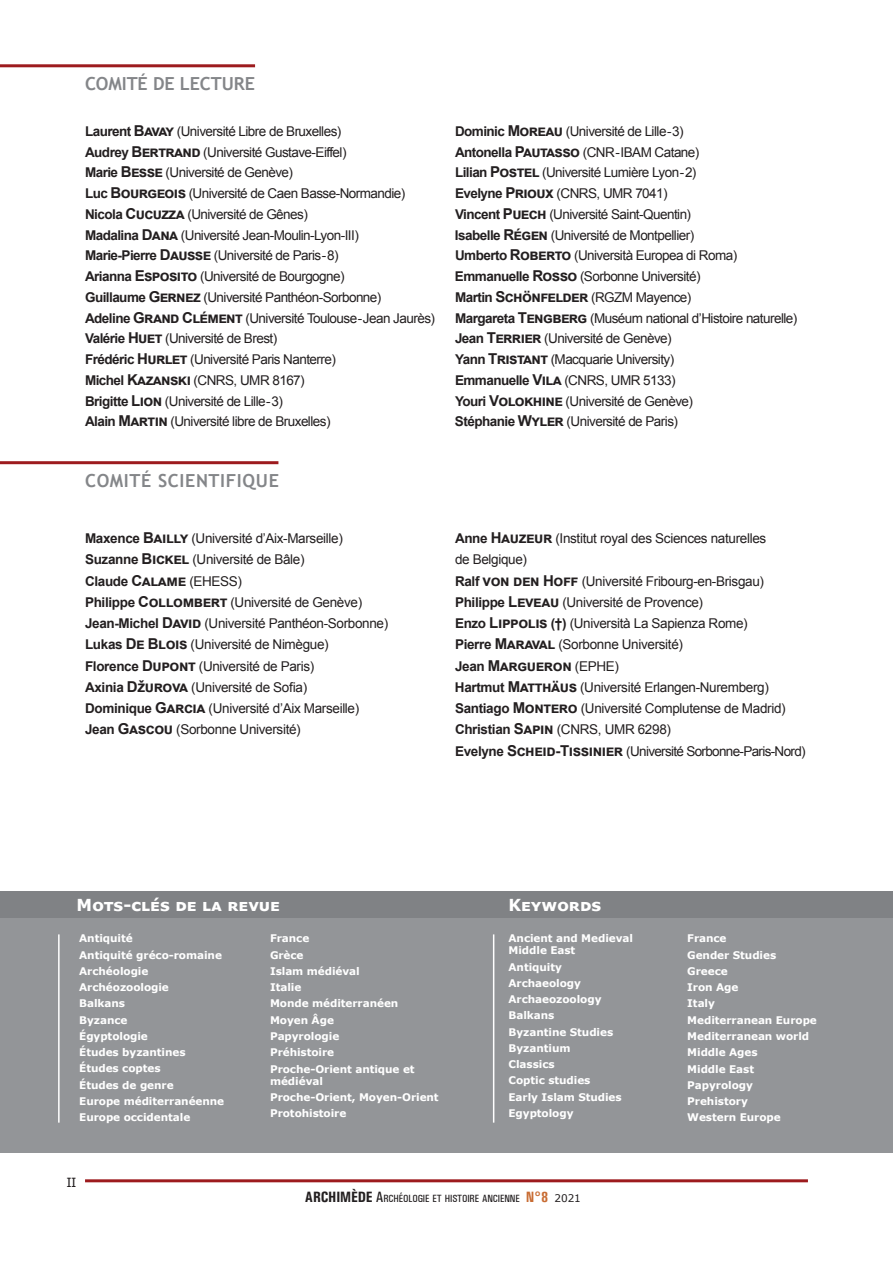
<style>
.page{position:relative;width:893px;height:1263px;background:#fff}
.page>*{position:absolute;margin:0;border:0;box-sizing:border-box;transform-origin:0 0}
.t1{font:700 18px "Trebuchet MS";letter-spacing:.035em;color:#848689}
.t2{font:700 18px "Trebuchet MS";letter-spacing:-.005em;color:#848689}
.t3{font:700 16.5px "Verdana";letter-spacing:-.005em;color:#fff}
.t4{font:700 15px "Arial";letter-spacing:-.025em;color:#231f20}
.t5{font:13.5px/20.7px "Arial";letter-spacing:-.04em;color:#231f20}
.t6{font:12.6px "Verdana";color:#231f20}
.t7{font:700 10.5px/16.2px "Verdana";letter-spacing:-.005em;color:#fff}
.t8{font:500 10.5px "Univers Condensed";letter-spacing:-.015em;color:#231f20}
.s1{font-weight:700}
.s2{font-weight:700;font-size:15px}
.s3{font-size:13.5px}
.s4{font-weight:400;font-size:13.5px}
.s5{font-family:"Univers";font-weight:700;font-stretch:condensed;font-size:15px}
.s6{font-size:15px}
.s7{font-family:"Univers";font-weight:700;font-stretch:condensed;font-size:15px;color:#c86c33}
.s8{font-family:"Verdana";font-weight:400}
</style>
<div class="page">
<hr style="left:85px;top:1179px;width:723px;height:3px;background:#9d1b1e">
<hr style="left:0;top:64px;width:255px;height:3px;background:#9d1b1e">
<hr style="left:0;top:461px;width:278px;height:3px;background:#9d1b1e">
<div style="left:0;top:913px;width:893px;height:239px;background:#939598"></div>
<div style="left:0;top:891px;width:893px;height:27px;background:#808285"></div>
<hr style="left:58px;top:934px;width:2px;height:188px;background:#fff">
<hr style="left:493px;top:934px;width:1px;height:188px;background:#fff">
<h1 class="t2" style="left:85px;top:72px;width:171px">COMITÉ DE LECTURE</h1>
<p class="t5" style="left:85px;top:121px;width:352px"><span class="s1">Laurent</span> <span class="s2">Bavay</span> (Université Libre de Bruxelles)<br><span class="s1">Audrey</span> <span class="s2">Bertrand</span> (Université Gustave-Eiffel)<br><span class="s1">Marie</span> <span class="s2">Besse</span> (Université de Genève)<br><span class="s1">Luc</span> <span class="s2">Bourgeois</span> (Université de Caen Basse-Normandie)<br><span class="s1">Nicola</span> <span class="s2">Cucuzza</span> (Université de Gênes)<br><span class="s1">Madalina</span> <span class="s2">Dana</span> (Université Jean-Moulin-Lyon-III)<br><span class="s1">Marie-Pierre</span> <span class="s2">Dausse</span> (Université de Paris-8)<br><span class="s1">Arianna</span> <span class="s2">Esposito</span> (Université de Bourgogne)<br><span class="s1">Guillaume</span> <span class="s2">Gernez</span> (Université Panthéon-Sorbonne)<br><span class="s1">Adeline</span> <span class="s2">Grand Clément</span> (Université Toulouse-Jean Jaurès)<br><span class="s1">Valérie</span> <span class="s2">Huet</span> (Université de Brest)<br><span class="s1">Frédéric</span> <span class="s2">Hurlet</span> (Université Paris Nanterre)<br><span class="s1">Michel</span> <span class="s2">Kazanski</span> (CNRS, UMR 8167)<br><span class="s1">Brigitte</span> <span class="s2">Lion</span> (Université de Lille-3)<br><span class="s1">Alain</span> <span class="s2">Martin</span> (Université libre de Bruxelles)</p>
<h1 class="t1" style="left:85px;top:469px;width:195px">COMITÉ SCIENTIFIQUE</h1>
<p class="t5" style="left:85px;top:528px;width:305px;line-height:21.3px"><span class="s1">Maxence</span> <span class="s2">Bailly</span> (Université d’Aix-Marseille)<br><span class="s1">Suzanne</span> <span class="s2">Bickel</span> (Université de Bâle)<br><span class="s1">Claude</span> <span class="s2">Calame</span> (EHESS)<br><span class="s1">Philippe</span> <span class="s2">Collombert</span> (Université de Genève)<br><span class="s1">Jean-Michel</span> <span class="s2">David</span> (Université Panthéon-Sorbonne)<br><span class="s1">Lukas</span> <span class="s2">De Blois</span> (Université de Nimègue)<br><span class="s1">Florence</span> <span class="s2">Dupont</span> (Université de Paris)<br><span class="s1">Axinia</span> <span class="s2">Džurova</span> (Université de Sofia)<br><span class="s1">Dominique</span> <span class="s2">Garcia</span> (Université d’Aix Marseille)<br><span class="s1">Jean</span> <span class="s2">Gascou</span> (Sorbonne Université)</p>
<p class="t5" style="left:455px;top:121px;width:344px"><span class="s1">Dominic</span> <span class="s2">Moreau</span> (Université de Lille-3)<br><span class="s1">Antonella</span> <span class="s2">Pautasso</span> (CNR-IBAM Catane)<br><span class="s1">Lilian</span> <span class="s2">Postel</span> (Université Lumière Lyon-2)<br><span class="s1">Evelyne</span> <span class="s2">Prioux</span> (CNRS, UMR 7041)<br><span class="s1">Vincent</span> <span class="s2">Puech</span> (Université Saint-Quentin)<br><span class="s1">Isabelle</span> <span class="s2">Régen</span> (Université de Montpellier)<br><span class="s1">Umberto</span> <span class="s2">Roberto</span> (Università Europea di Roma)<br><span class="s1">Emmanuelle</span> <span class="s2">Rosso</span> (Sorbonne Université)<br><span class="s1">Martin</span> <span class="s2">Schönfelder</span> (RGZM Mayence)<br><span class="s1">Margareta</span> <span class="s2">Tengberg</span> (Muséum national d’Histoire naturelle)<br><span class="s1">Jean</span> <span class="s2">Terrier</span> (Université de Genève)<br><span class="s1">Yann</span> <span class="s2">Tristant</span> (Macquarie University)<br><span class="s1">Emmanuelle</span> <span class="s2">Vila</span> (CNRS, UMR 5133)<br><span class="s1">Youri</span> <span class="s2">Volokhine</span> (Université de Genève)<br><span class="s1">Stéphanie</span> <span class="s2">Wyler</span> (Université de Paris)</p>
<p class="t5" style="left:455px;top:528px;width:313px;line-height:21.3px"><span class="s1">Anne</span> <span class="s2">Hauzeur</span> (Institut royal des Sciences naturelles de Belgique)<br><span class="s1">Ralf</span> <span class="s2">von den Hoff</span> (Université Fribourg-en-Brisgau)<br><span class="s1">Philippe</span> <span class="s2">Leveau</span> (Université de Provence)<br><span class="s1">Enzo</span> <span class="s2">Lippolis</span> <span class="s1">(†)</span> (Università La Sapienza Rome)<br><span class="s1">Pierre</span> <span class="s2">Maraval</span> (Sorbonne Université)</p>
<p class="t4" style="left:455px;top:655px;width:165px"><span class="s3">Jean</span> Margueron <span class="s4">(EPHE)</span></p>
<p class="t5" style="left:455px;top:677px;width:352px;line-height:21.3px"><span class="s1">Hartmut</span> <span class="s2">Matthäus</span> (Université Erlangen-Nuremberg)<br><span class="s1">Santiago</span> <span class="s2">Montero</span> (Université Complutense de Madrid)<br><span class="s1">Christian</span> <span class="s2">Sapin</span> (CNRS, UMR 6298)<br><span class="s1">Evelyne</span> <span class="s2">Scheid-Tissinier</span> (Université Sorbonne-Paris-Nord)</p>
<p class="t3" style="left:77px;top:893px;width:205px">Mots-clés de la revue</p>
<p class="t3" style="left:509px;top:893px;width:94px">Keywords</p>
<p class="t7" style="left:79px;top:930px;width:147px">Antiquité<br>Antiquité gréco-romaine<br>Archéologie<br>Archéozoologie<br>Balkans<br>Byzance<br>Égyptologie<br>Études byzantines<br>Études coptes<br>Études de genre<br>Europe méditerranéenne<br>Europe occidentale</p>
<p class="t7" style="left:270px;top:930px;width:146px">France<br>Grèce<br>Islam médiéval<br>Italie<br>Monde méditerranéen<br>Moyen Âge<br>Papyrologie<br>Préhistoire<br>Proche-Orient antique et</p>
<p class="t7" style="left:509px;top:932px;width:126px;line-height:12px">Ancient and Medieval<br>Middle East</p>
<p class="t7" style="left:509px;top:958px;width:115px">Antiquity<br>Archaeology<br>Archaeozoology<br>Balkans<br>Byzantine Studies<br>Byzantium<br>Classics<br>Coptic studies<br>Early Islam Studies<br>Egyptology</p>
<p class="t7" style="left:270px;top:1072px;width:170px">médiéval<br>Proche-Orient, Moyen-Orient<br>Protohistoire</p>
<p class="t6" style="left:67px;top:1173px;width:12px">II</p>
<p class="t8" style="left:305px;top:1192px;width:277px"><span class="s5">ARCHIMÈDE</span> <span class="s6">A</span>RCHÉOLOGIE ET HISTOIRE ANCIENNE <span class="s7">N°8</span> <span class="s8">2021</span></p>
<p class="t7" style="left:687px;top:930px;width:131px">France<br>Gender Studies<br>Greece<br>Iron Age<br>Italy<br>Mediterranean Europe<br>Mediterranean world<br>Middle Ages<br>Middle East<br>Papyrology<br>Prehistory<br>Western Europe</p>
</div>
